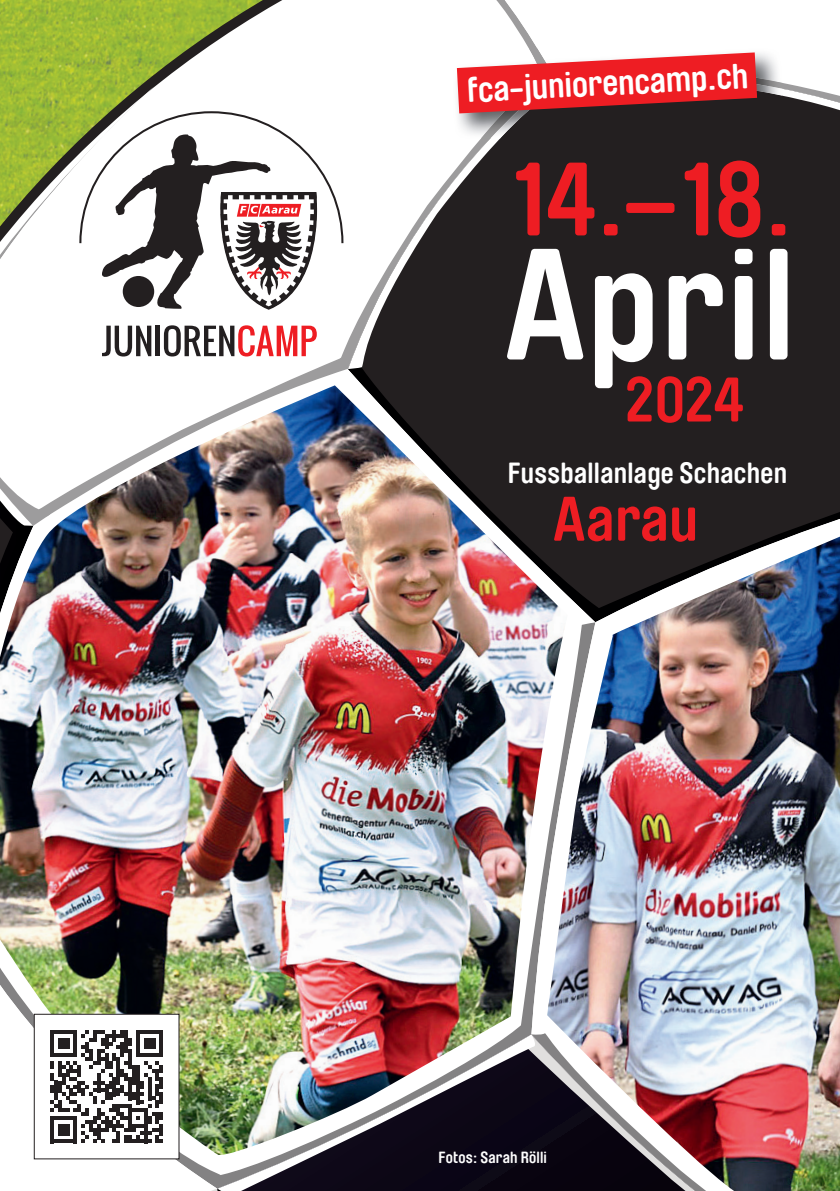
<style>
.page{position:relative;width:840px;height:1191px;background:#fff}
.page>*{position:absolute;margin:0;border:0;box-sizing:border-box;transform-origin:0 0}
.t1{font:700 156px "Brauer Neue";letter-spacing:.01em;color:#fff}
.t2{font:700 102.6px "Brauer Neue";color:#ee1d23}
.t3{font:700 62px "Brauer Neue";letter-spacing:.01em;color:#ee1d23}
.t4{font:700 35.2px "Brauer Neue";color:#fff}
.t5{font:700 28.8px "Brauer Neue";letter-spacing:.01em;color:#fff}
.t6{font:700 16px "Brauer Neue";letter-spacing:.01em;color:#fff}
</style>
<div class="page">
<svg style="left:0;top:0;width:317px;height:357px"></svg>
<div style="left:559px;top:153px;width:280px;height:315px;background:#231f20"></div>
<svg style="left:33px;top:1159px;width:181px;height:27px"></svg>
<div style="left:350px;top:369px;width:245px;height:99px;background:#231f20"></div>
<svg style="left:217px;top:1159px;width:319px;height:32px;background:#2f2b37"></svg>
<div style="left:567px;top:468px;width:272px;height:68px;background:#231f20"></div>
<svg style="left:348px;top:153px;width:211px;height:216px;fill:#231f20"></svg>
<svg style="left:212px;top:1188px;width:132px;height:3px"></svg>
<svg style="left:279px;top:358px;width:68px;height:27px"></svg>
<svg style="left:0;top:87px;width:153px;height:270px"></svg>
<svg style="left:102px;top:326px;width:49px;height:30px"></svg>
<div style="left:155px;top:326px;width:5px;height:30px;background:#231f20"></div>
<svg style="left:164px;top:325px;width:152px;height:31px"></svg>
<svg style="left:79px;top:111px;width:264px;height:199px"></svg>
<img style="left:547px;top:536px;width:292px;height:655px">
<img style="left:0;top:385px;width:567px;height:774px">
<svg style="left:456px;top:0;width:383px;height:153px"></svg>
<div style="left:34px;top:1014px;width:145px;height:144px;background:#fff"></div>
<svg style="left:50px;top:1030px;width:113px;height:113px"></svg>
<div style="left:34px;top:1014px;width:145px;height:145px;border:1px solid #231f20"></div>
<p class="t4" style="left:466px;top:70px;width:283px;rotate:-3deg">fca-juniorencamp.ch</p>
<h2 class="t2" style="left:510px;top:141px;width:283px">14.–18.</h2>
<h1 class="t1" style="left:504px;top:216px;width:292px">April</h1>
<h3 class="t3" style="left:624px;top:364px;width:121px">2024</h3>
<p class="t5" style="left:507px;top:456px;width:281px">Fussballanlage Schachen</p>
<h3 class="t3" style="left:552px;top:483px;width:147px">Aarau</h3>
<p class="t6" style="left:438px;top:1147px;width:110px">Fotos: Sarah Rölli</p>
</div>
